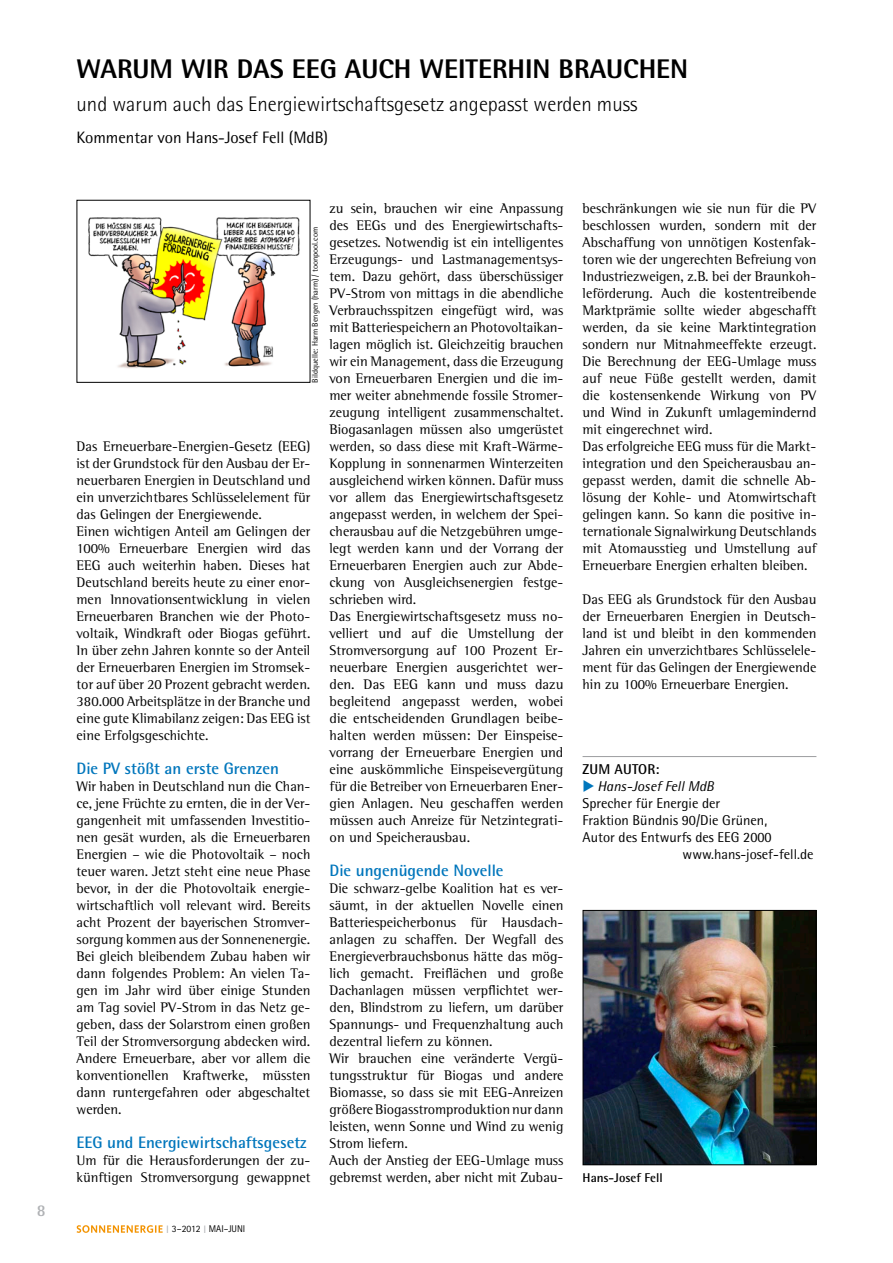
<style>
.page{position:relative;width:893px;height:1263px;background:#fff}
.page>*{position:absolute;margin:0;border:0;box-sizing:border-box;transform-origin:0 0}
.t1{font:800 27px "Rotis Semi Sans Std";color:#000}
.t2{font:300 21px "Rotis Semi Sans Std";color:#000}
.t3{font:700 16.5px "Rotis Semi Sans Std";color:#0076bc}
.t4{font:16.5px "Rotis Semi Sans Std";color:#000}
.t5{font:700 16.5px "Rotis Semi Sans Std";color:#b0b2b5}
.t6{font:14.25px/17px "Rotis Semi Serif Std";color:#000}
.t7{font:14.25px "Rotis Semi Sans Std";color:#000}
.t8{font:italic 14.25px "Rotis Semi Sans Std";color:#000}
.t9{font:700 14.25px "Rotis Semi Sans Std";letter-spacing:.01em;color:#000}
.t10{font:700 12.75px "Rotis Semi Sans Std";color:#000}
.t11{font:9.75px "Rotis Sans Serif Std";color:#000}
.t12{font:8.25px "Rotis Semi Sans Std";color:#000}
.s1{font-size:10.8px;color:#b0b2b5}
.s2{color:#0076bc}
</style>
<div class="page">
<svg style="left:77px;top:1225px;width:86px;height:8px"></svg>
<hr style="left:583px;top:756px;width:233px;height:1px;background:#9c9d9f">
<img style="left:585px;top:912px;width:229px;height:251px">
<div style="left:583px;top:910px;width:233px;height:255px;border:1px solid #000"></div>
<img style="left:88px;top:217px;width:212px;height:152px">
<p class="t5" style="left:37px;top:1200px;width:10px">8</p>
<h1 class="t1" style="left:77px;top:52px;width:20px">WARUM</h1>
<h1 class="t1" style="left:181px;top:52px;width:72px">WIR DAS</h1>
<h1 class="t1" style="left:292px;top:52px;width:167px">EEG AUCH WEITERHIN</h1>
<h1 class="t1" style="left:559px;top:52px;width:17px">BRAU</h1>
<h1 class="t1" style="left:623px;top:52px;width:32px">CHEN</h1>
<h2 class="t2" style="left:77px;top:91px;width:562px">und warum auch das Energiewirtschaftsgesetz angepasst werden muss</h2>
<p class="t4" style="left:77px;top:128px;width:253px">Kommentar von Hans-Josef Fell (MdB)</p>
<p class="t12" style="left:310px;top:383px;width:157px;rotate:-90deg">Bildquelle: Harm Bengen (harm) / toonpool.com</p>
<p class="t6" style="left:77px;top:437px;width:235px">Das Erneuerbare-Energien-Gesetz (EEG) ist der Grundstock für den Ausbau der Er&shy;neuerbaren Energien in Deutschland und ein unverzichtbares Schlüsselelement für das Gelingen der Energiewende.<br>Einen wichtigen Anteil am Gelingen der 100% Erneuerbare Energien wird das EEG auch weiterhin haben. Dieses hat Deutschland bereits heute zu einer enor&shy;men Innovationsentwicklung in vielen Erneuerbaren Branchen wie der Photo&shy;voltaik, Windkraft oder Biogas geführt.<br>In über zehn Jahren konnte so der Anteil der Erneuerbaren Energien im Stromsek&shy;tor auf über 20 Prozent gebracht werden.<br>380.000 Arbeitsplätze in der Branche und eine gute Klimabilanz zeigen: Das EEG ist eine Erfolgsgeschichte.</p>
<p class="t3" style="left:77px;top:758px;width:204px">Die PV stößt an erste Grenzen</p>
<p class="t6" style="left:77px;top:778px;width:235px;text-align:justify">Wir haben in Deutschland nun die Chan&shy;ce, jene Früchte zu ernten, die in der Ver&shy;gangenheit mit umfassenden Investitio&shy;nen gesät wurden, als die Erneuerbaren Energien – wie die Photovoltaik – noch teuer waren. Jetzt steht eine neue Phase bevor, in der die Photovoltaik energie&shy;wirtschaftlich voll relevant wird. Bereits acht Prozent der bayerischen Stromver&shy;sorgung kommen aus der Sonnenenergie.<br>Bei gleich bleibendem Zubau haben wir dann folgendes Problem: An vielen Ta&shy;gen im Jahr wird über einige Stunden am Tag soviel PV-Strom in das Netz ge&shy;geben, dass der Solarstrom einen großen Teil der Stromversorgung abdecken wird.<br>Andere Erneuerbare, aber vor allem die konventionellen Kraftwerke, müssten dann runtergefahren oder abgeschaltet werden.</p>
<p class="t3" style="left:77px;top:1132px;width:232px">EEG und Energiewirtschaftsgesetz</p>
<p class="t6" style="left:77px;top:1152px;width:235px">Um für die Herausforderungen der zu&shy;künftigen Stromversorgung gewappnet</p>
<p class="t6" style="left:330px;top:200px;width:235px">zu sein, brauchen wir eine Anpassung des EEGs und des Energiewirtschafts&shy;gesetzes. Notwendig ist ein intelligentes Erzeugungs- und Lastmanagementsys&shy;tem. Dazu gehört, dass überschüssiger PV-Strom von mittags in die abendliche Verbrauchsspitzen eingefügt wird, was mit Batteriespeichern an Photovoltaikan&shy;lagen möglich ist. Gleichzeitig brauchen wir ein Management, dass die Erzeugung von Erneuerbaren Energien und die im&shy;mer weiter abnehmende fossile Stromer&shy;zeugung intelligent zusammenschaltet.<br>Biogasanlagen müssen also umgerüstet werden, so dass diese mit Kraft-Wärme-Kopplung in sonnenarmen Winterzeiten ausgleichend wirken können. Dafür muss vor allem das Energiewirtschaftsgesetz angepasst werden, in welchem der Spei&shy;cherausbau auf die Netzgebühren umge&shy;legt werden kann und der Vorrang der Erneuerbaren Energien auch zur Abde&shy;ckung von Ausgleichsenergien festge&shy;schrieben wird.<br>Das Energiewirtschaftsgesetz muss no&shy;velliert und auf die Umstellung der Stromversorgung auf 100 Prozent Er&shy;neuerbare Energien ausgerichtet wer&shy;den. Das EEG kann und muss dazu begleitend angepasst werden, wobei die entscheidenden Grundlagen beibe&shy;halten werden müssen: Der Einspeise&shy;vorrang der Erneuerbare Energien und eine auskömmliche Einspeisevergütung für die Betreiber von Erneuerbaren Ener&shy;gien Anlagen. Neu geschaffen werden müssen auch Anreize für Netzintegrati&shy;on und Speicherausbau.</p>
<p class="t3" style="left:330px;top:860px;width:176px">Die ungenügende Novelle</p>
<p class="t6" style="left:330px;top:880px;width:235px">Die schwarz-gelbe Koalition hat es ver&shy;säumt, in der aktuellen Novelle einen Batteriespeicherbonus für Hausdach&shy;anlagen zu schaffen. Der Wegfall des Energieverbrauchsbonus hätte das mög&shy;lich gemacht. Freiflächen und große Dachanlagen müssen verpflichtet wer&shy;den, Blindstrom zu liefern, um darüber Spannungs- und Frequenzhaltung auch dezentral liefern zu können.<br>Wir brauchen eine veränderte Vergü&shy;tungsstruktur für Biogas und andere Biomasse, so dass sie mit EEG-Anreizen größere Biogasstromproduktion nur dann leisten, wenn Sonne und Wind zu wenig Strom liefern.<br>Auch der Anstieg der EEG-Umlage muss gebremst werden, aber nicht mit Zubau-</p>
<p class="t11" style="left:166px;top:1223px;width:79px"><span class="s1">I</span> 3–2012 <span class="s1">I</span> MAI–JUNI</p>
<p class="t6" style="left:583px;top:199px;width:235px">beschränkungen wie sie nun für die PV beschlossen wurden, sondern mit der Abschaffung von unnötigen Kostenfak&shy;toren wie der ungerechten Befreiung von Industriezweigen, z.B. bei der Braunkoh&shy;leförderung. Auch die kostentreibende Marktprämie sollte wieder abgeschafft werden, da sie keine Marktintegration sondern nur Mitnahmeeffekte erzeugt.<br>Die Berechnung der EEG-Umlage muss auf neue Füße gestellt werden, damit die kostensenkende Wirkung von PV und Wind in Zukunft umlagemindernd mit eingerechnet wird.<br>Das erfolgreiche EEG muss für die Markt&shy;integration und den Speicherausbau an&shy;gepasst werden, damit die schnelle Ab&shy;lösung der Kohle- und Atomwirtschaft gelingen kann. So kann die positive in&shy;ternationale Signalwirkung Deutschlands mit Atomausstieg und Umstellung auf Erneuerbare Energien erhalten bleiben.</p>
<p class="t6" style="left:583px;top:591px;width:235px;text-align:justify">Das EEG als Grundstock für den Ausbau der Erneuerbaren Energien in Deutsch&shy;land ist und bleibt in den kommenden Jahren ein unverzichtbares Schlüsselele&shy;ment für das Gelingen der Energiewende hin zu 100% Erneuerbare Energien.</p>
<p class="t9" style="left:583px;top:760px;width:78px">Zum Autor:</p>
<p class="t8" style="left:583px;top:778px;width:133px"><span class="s2">◆</span> Hans-Josef Fell MdB</p>
<p class="t7" style="left:583px;top:795px;width:139px">Sprecher für Energie der</p>
<p class="t7" style="left:583px;top:812px;width:186px">Fraktion Bündnis 90/Die Grünen,</p>
<p class="t7" style="left:583px;top:829px;width:191px">Autor des Entwurfs des EEG 2000</p>
<p class="t7" style="left:683px;top:846px;width:132px">www.hans-josef-fell.de</p>
<p class="t10" style="left:583px;top:1170px;width:82px">Hans-Josef Fell</p>
</div>
